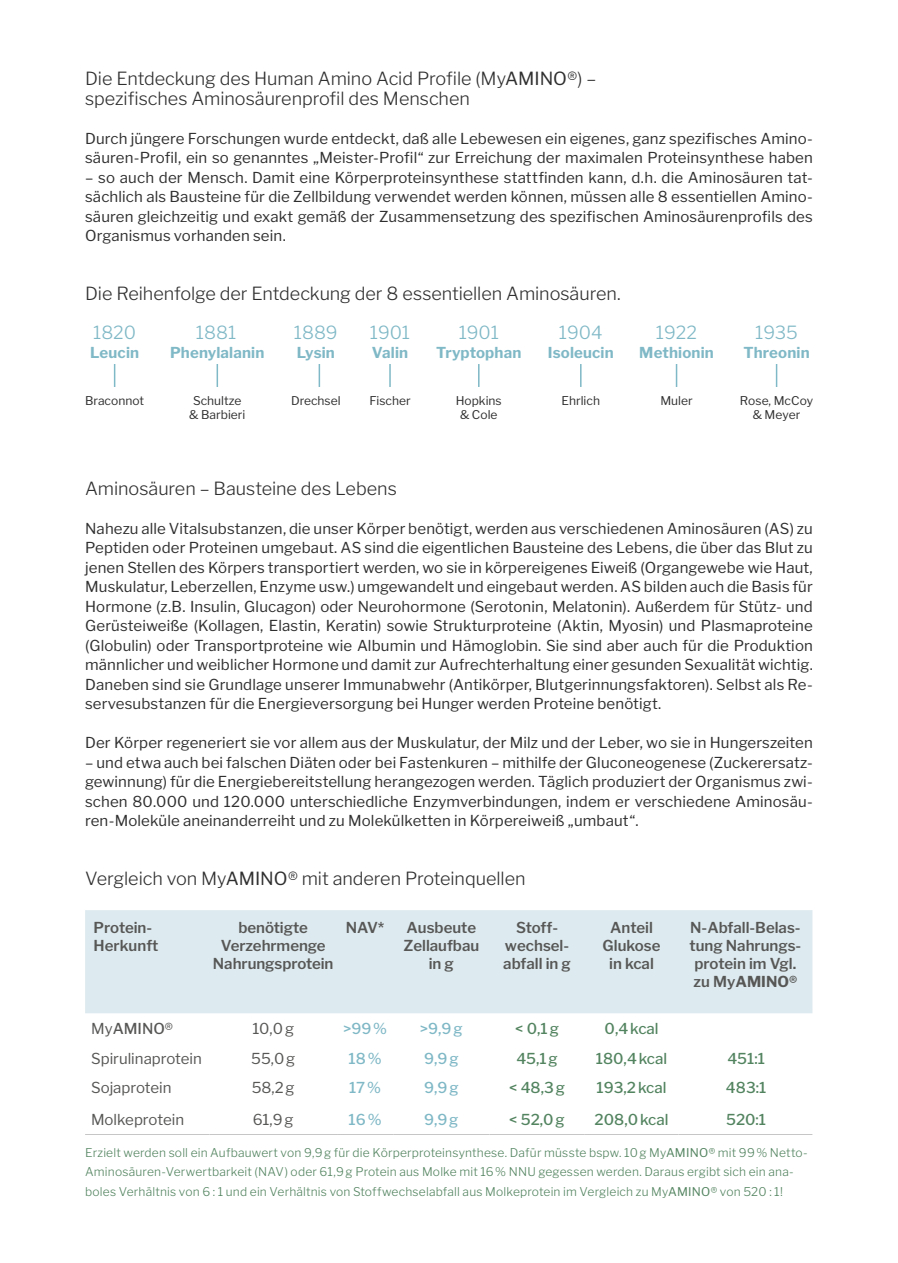
<style>
.page{position:relative;width:898px;height:1263px;background:#fff}
.page>*{position:absolute;margin:0;border:0;box-sizing:border-box;transform-origin:0 0}
.t1{font:300 18px/19.5px "Libre Franklin";letter-spacing:-.005em;color:#2e2f2e}
.t2{font:300 18px "Libre Franklin";color:#7fb8c6}
.t3{font:15px/19.5px "Libre Franklin";letter-spacing:.01em;color:#2e2f2e;text-align:justify}
.t4{font:600 15px/18px "Libre Franklin";color:#575756;text-align:center}
.t5{font:500 15px "Libre Franklin";color:#538460}
.t6{font:700 15px "Libre Franklin";letter-spacing:.01em;color:#7fb8c6}
.t7{font:15px "Libre Franklin";color:#575756}
.t8{font:500 15px "Libre Franklin";letter-spacing:.06em;color:#7fb8c6}
.t9{font:500 15px "Libre Franklin";color:#575756}
.t10{font:300 12px/19.5px "Libre Franklin";letter-spacing:.015em;color:#538460}
.t11{font:12px/14.4px "Libre Franklin";color:#2e2f2e;text-align:center}
.s1{font-weight:400}
.s2{font-weight:700}
</style>
<div class="page">
<div style="left:85px;top:910px;width:727px;height:103px;background:#ddeaef"></div>
<hr style="left:85px;top:1134px;width:124px;height:1px;background:#c6c6c6">
<hr style="left:209px;top:1134px;width:128px;height:1px;background:#c6c6c6">
<hr style="left:337px;top:1134px;width:56px;height:1px;background:#c6c6c6">
<hr style="left:393px;top:1134px;width:96px;height:1px;background:#c6c6c6">
<hr style="left:489px;top:1134px;width:95px;height:1px;background:#c6c6c6">
<hr style="left:584px;top:1134px;width:94px;height:1px;background:#c6c6c6">
<hr style="left:678px;top:1134px;width:134px;height:1px;background:#c6c6c6">
<svg style="left:114px;top:364px;width:1px;height:23px"></svg>
<hr style="left:318px;top:364px;width:2px;height:23px;background:#7fb8c6">
<svg style="left:389px;top:364px;width:1px;height:23px"></svg>
<svg style="left:478px;top:364px;width:1px;height:23px"></svg>
<svg style="left:580px;top:364px;width:1px;height:23px"></svg>
<hr style="left:675px;top:364px;width:2px;height:23px;background:#7fb8c6">
<hr style="left:775px;top:364px;width:2px;height:23px;background:#7fb8c6">
<hr style="left:216px;top:364px;width:2px;height:23px;background:#7fb8c6">
<p class="t1" style="left:85px;top:69px;width:512px">Die Entdeckung des Human Amino Acid Profile (My<span class="s1">AMINO</span>®) – spezifisches Aminosäurenprofil des Menschen</p>
<p class="t3" style="left:85px;top:128px;width:729px">Durch jüngere Forschungen wurde entdeckt, daß alle Lebewesen ein eigenes, ganz spezifisches Amino&shy;säuren-Profil, ein so genanntes „Meister-Profil“ zur Erreichung der maximalen Proteinsynthese haben</p>
<p class="t3" style="left:85px;top:167px;width:729px">– so auch der Mensch. Damit eine Körperproteinsynthese stattfinden kann, d.h. die Aminosäuren tat&shy;sächlich als Bausteine für die Zellbildung verwendet werden können, müssen alle 8 essentiellen Amino&shy;säuren gleichzeitig und exakt gemäß der Zusammensetzung des spezifischen Aminosäurenprofils des Organismus vorhanden sein.</p>
<p class="t1" style="left:85px;top:283px;width:537px">Die Reihenfolge der Entdeckung der 8 essentiellen Aminosäuren.</p>
<p class="t2" style="left:93px;top:321px;width:44px">1820</p>
<p class="t6" style="left:90px;top:344px;width:50px">Leucin</p>
<p class="t2" style="left:196px;top:321px;width:42px">1881</p>
<p class="t6" style="left:170px;top:344px;width:96px">Phenylalanin</p>
<p class="t2" style="left:294px;top:321px;width:45px">1889</p>
<p class="t6" style="left:296px;top:344px;width:40px">Lysin</p>
<p class="t2" style="left:370px;top:321px;width:42px">1901</p>
<p class="t6" style="left:371px;top:344px;width:38px">Valin</p>
<p class="t2" style="left:458px;top:321px;width:42px">1901</p>
<p class="t6" style="left:436px;top:344px;width:87px">Tryptophan</p>
<p class="t2" style="left:558px;top:321px;width:45px">1904</p>
<p class="t6" style="left:547px;top:344px;width:67px">Isoleucin</p>
<p class="t2" style="left:655px;top:321px;width:43px">1922</p>
<p class="t6" style="left:639px;top:344px;width:76px">Methionin</p>
<p class="t2" style="left:755px;top:321px;width:44px">1935</p>
<p class="t6" style="left:743px;top:344px;width:68px">Threonin</p>
<p class="t11" style="left:85px;top:393px;width:60px">Braconnot</p>
<p class="t11" style="left:189px;top:393px;width:57px">Schultze &amp; Barbieri</p>
<p class="t11" style="left:291px;top:393px;width:51px">Drechsel</p>
<p class="t11" style="left:369px;top:393px;width:43px">Fischer</p>
<p class="t11" style="left:455px;top:393px;width:47px">Hopkins &amp; Cole</p>
<p class="t11" style="left:561px;top:393px;width:40px">Ehrlich</p>
<p class="t11" style="left:660px;top:393px;width:34px">Muler</p>
<p class="t11" style="left:739px;top:393px;width:75px">Rose, McCoy &amp; Meyer</p>
<p class="t1" style="left:85px;top:478px;width:313px">Aminosäuren – Bausteine des Lebens</p>
<p class="t3" style="left:85px;top:518px;width:729px">Nahezu alle Vitalsubstanzen, die unser Körper benötigt, werden aus verschiedenen Aminosäuren (AS) zu Peptiden oder Proteinen umgebaut. AS sind die eigentlichen Bausteine des Lebens, die über das Blut zu jenen Stellen des Körpers transportiert werden, wo sie in körpereigenes Eiweiß (Organgewebe wie Haut, Muskulatur, Leberzellen, Enzyme usw.) umgewandelt und eingebaut werden. AS bilden auch die Basis für Hormone (z.B. Insulin, Glucagon) oder Neurohormone (Serotonin, Melatonin). Außerdem für Stütz- und Gerüsteiweiße (Kollagen, Elastin, Keratin) sowie Strukturproteine (Aktin, Myosin) und Plasmaproteine (Globulin) oder Transportproteine wie Albumin und Hämoglobin. Sie sind aber auch für die Produktion männlicher und weiblicher Hormone und damit zur Aufrechterhaltung einer gesunden Sexualität wichtig.<br>Daneben sind sie Grundlage unserer Immunabwehr (Antikörper, Blutgerinnungsfaktoren). Selbst als Re&shy;servesubstanzen für die Energieversorgung bei Hunger werden Proteine benötigt.</p>
<p class="t3" style="left:85px;top:733px;width:729px">Der Körper regeneriert sie vor allem aus der Muskulatur, der Milz und der Leber, wo sie in Hungerszeiten</p>
<p class="t3" style="left:85px;top:752px;width:729px">– und etwa auch bei falschen Diäten oder bei Fastenkuren – mithilfe der Gluconeogenese (Zuckerersatz&shy;gewinnung) für die Energiebereitstellung herangezogen werden. Täglich produziert der Organismus zwi&shy;schen 80.000 und 120.000 unterschiedliche Enzymverbindungen, indem er verschiedene Aminosäu&shy;ren-Moleküle aneinanderreiht und zu Molekülketten in Körpereiweiß „umbaut“.</p>
<p class="t1" style="left:85px;top:868px;width:442px">Vergleich von My<span class="s1">AMINO</span>® mit anderen Proteinquellen</p>
<p class="t4" style="left:94px;top:919px;width:66px;text-align:left">Protein-<br>Herkunft</p>
<p class="t4" style="left:213px;top:919px;width:122px">benötigte<br>Verzehrmenge<br>Nahrungsprotein</p>
<p class="t4" style="left:345px;top:919px;width:40px">NAV*</p>
<p class="t4" style="left:403px;top:919px;width:77px">Ausbeute<br>Zellaufbau in g</p>
<p class="t4" style="left:503px;top:919px;width:69px">Stoff&shy;wechsel&shy;abfall in g</p>
<p class="t4" style="left:602px;top:919px;width:59px">Anteil<br>Glukose in kcal</p>
<p class="t4" style="left:689px;top:919px;width:113px">N-Abfall-Belas&shy;tung Nahrungs&shy;protein im Vgl. zu My<span class="s2">AMINO</span>®</p>
<p class="t9" style="left:91px;top:1019px;width:83px"><span class="s1">My</span>AMINO<span class="s1">®</span></p>
<p class="t7" style="left:252px;top:1019px;width:43px">10,0g</p>
<p class="t8" style="left:343px;top:1019px;width:46px">&gt;99%</p>
<p class="t8" style="left:420px;top:1019px;width:44px">&gt;9,9g</p>
<p class="t5" style="left:515px;top:1019px;width:45px">&lt; 0,1g</p>
<p class="t5" style="left:604px;top:1019px;width:55px">0,4kcal</p>
<p class="t7" style="left:91px;top:1049px;width:112px">Spirulinaprotein</p>
<p class="t7" style="left:251px;top:1049px;width:46px">55,0g</p>
<p class="t8" style="left:348px;top:1049px;width:35px">18%</p>
<p class="t8" style="left:424px;top:1049px;width:36px">9,9g</p>
<p class="t5" style="left:516px;top:1049px;width:43px">45,1g</p>
<p class="t5" style="left:595px;top:1049px;width:73px">180,4kcal</p>
<p class="t5" style="left:727px;top:1049px;width:39px">451:1</p>
<p class="t7" style="left:91px;top:1079px;width:82px">Sojaprotein</p>
<p class="t7" style="left:251px;top:1079px;width:44px">58,2g</p>
<p class="t8" style="left:349px;top:1079px;width:34px">17%</p>
<p class="t8" style="left:424px;top:1079px;width:36px">9,9g</p>
<p class="t5" style="left:509px;top:1079px;width:57px">&lt; 48,3g</p>
<p class="t5" style="left:596px;top:1079px;width:71px">193,2kcal</p>
<p class="t5" style="left:725px;top:1079px;width:42px">483:1</p>
<p class="t7" style="left:91px;top:1111px;width:94px">Molkeprotein</p>
<p class="t7" style="left:252px;top:1111px;width:42px">61,9g</p>
<p class="t8" style="left:348px;top:1111px;width:34px">16%</p>
<p class="t8" style="left:424px;top:1111px;width:36px">9,9g</p>
<p class="t5" style="left:509px;top:1111px;width:57px">&lt; 52,0g</p>
<p class="t5" style="left:594px;top:1111px;width:75px">208,0kcal</p>
<p class="t5" style="left:725px;top:1111px;width:42px">520:1</p>
<p class="t10" style="left:85px;top:1143px;width:724px">Erzielt werden soll ein Aufbauwert von 9,9g für die Körperproteinsynthese. Dafür müsste bspw. 10g My<span class="s1">AMINO</span>® mit 99% Netto-<br>Aminosäuren-Verwertbarkeit (NAV) oder 61,9g Protein aus Molke mit 16% NNU gegessen werden. Daraus ergibt sich ein ana&shy;boles Verhältnis von 6 : 1 und ein Verhältnis von Stoffwechselabfall aus Molkeprotein im Vergleich zu My<span class="s1">AMINO</span>® von 520 : 1!</p>
</div>
